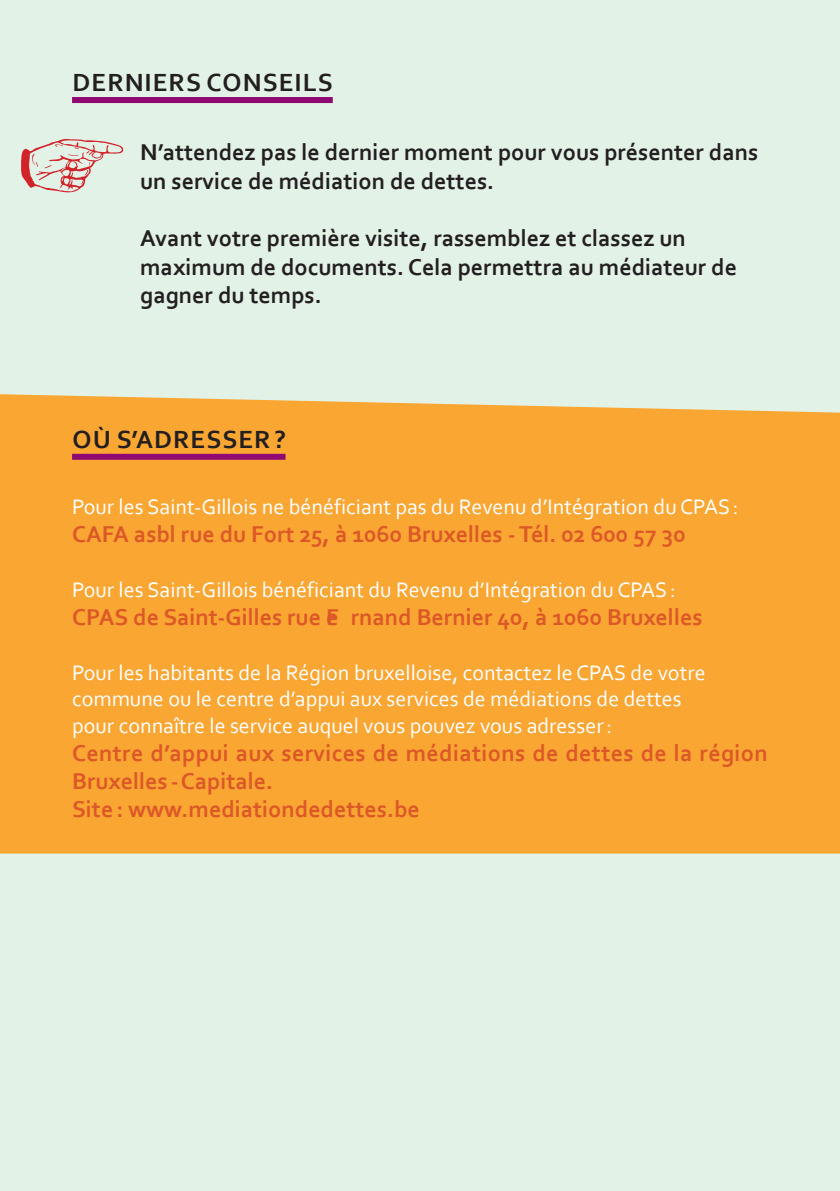
<style>
.page{position:relative;width:840px;height:1191px;background:#fff}
.page>*{position:absolute;margin:0;border:0;box-sizing:border-box;transform-origin:0 0}
.t1{font:700 26px "Corbel";letter-spacing:.04em;color:#231f20}
.t2{font:700 24px/28px "Corbel";color:#dd5827}
.t3{font:700 24px/28.8px "Corbel";color:#231f20}
.t4{font:22px/26.4px "Corbel";color:#fff}
</style>
<div class="page">
<div style="left:0;top:0;width:839px;height:1191px;background:#e3f2e7"></div>
<div style="left:0;top:394px;width:839px;height:459px;background:#faa633"></div>
<svg style="left:21px;top:139px;width:103px;height:54px"></svg>
<div style="left:72px;top:97px;width:260px;height:6px;background:#900872"></div>
<div style="left:72px;top:454px;width:213px;height:6px;background:#900872"></div>
<p class="t1" style="left:73px;top:67px;width:261px">DERNIERS CONSEILS</p>
<p class="t3" style="left:140px;top:137px;width:618px">N’attendez pas le dernier moment pour vous présenter dans un service de médiation de dettes.</p>
<p class="t3" style="left:140px;top:223px;width:598px">Avant votre première visite, rassemblez et classez un maximum de documents. Cela permettra au médiateur de gagner du temps.</p>
<p class="t1" style="left:73px;top:423px;width:214px">OÙ S’ADRESSER ?</p>
<p class="t4" style="left:72px;top:493px;width:666px">Pour les Saint-Gillois ne bénéficiant pas du Revenu d’Intégration du CPAS :</p>
<p class="t2" style="left:72px;top:519px;width:615px">CAFA asbl rue du Fort 25, à 1060 Bruxelles - Tél. 02 600 57 30</p>
<p class="t4" style="left:72px;top:576px;width:603px">Pour les Saint-Gillois bénéficiant du Revenu d’Intégration du CPAS :</p>
<p class="t2" style="left:72px;top:602px;width:630px">CPAS de Saint-Gilles rue Fe rnand Bernier 40, à 1060 Bruxelles</p>
<p class="t4" style="left:72px;top:658px;width:633px">Pour les habitants de la Région bruxelloise, contactez le CPAS de votre commune ou le centre d’appui aux services de médiations de dettes pour connaître le service auquel vous pouvez vous adresser:</p>
<p class="t2" style="left:72px;top:738px;width:697px">Centre d’appui aux services de médiations de dettes de la région<br>Bruxelles -Capitale.<br>Site : www.mediationdedettes.be</p>
</div>
